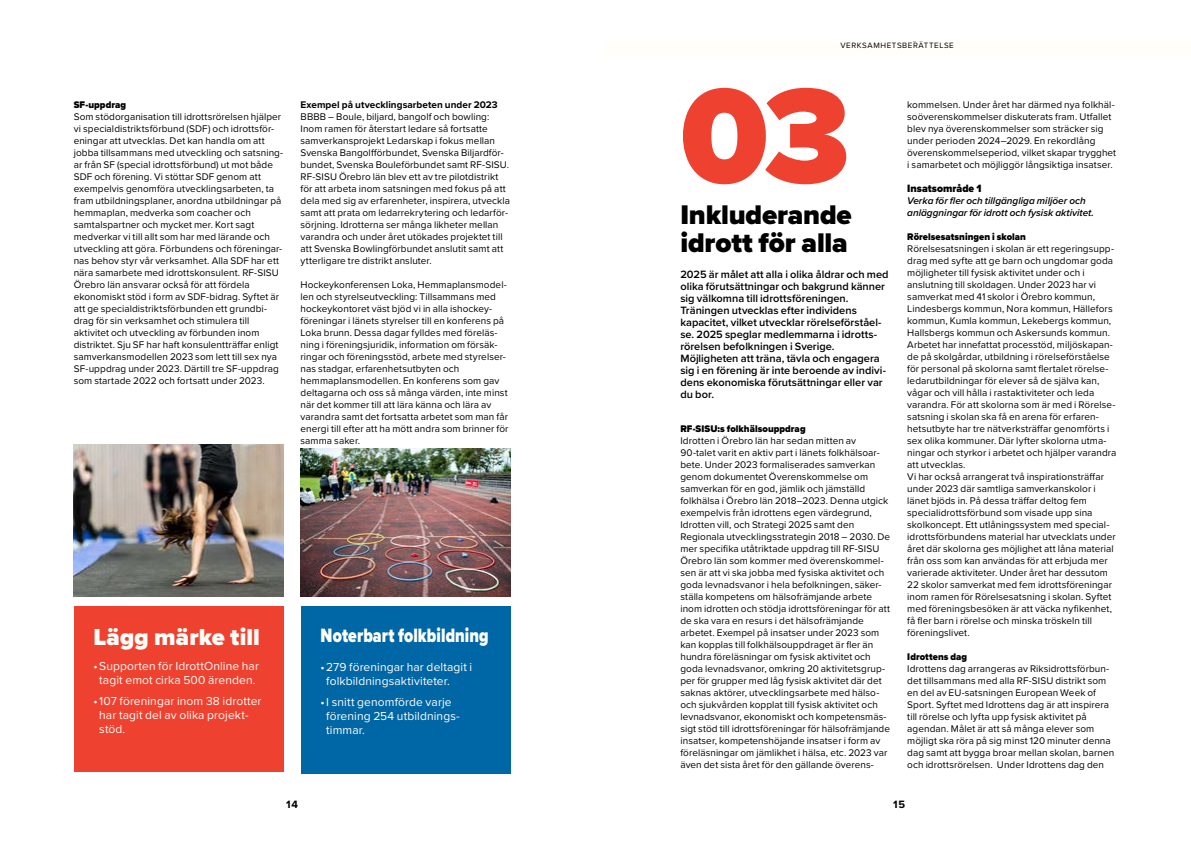
<style>
.page{position:relative;width:1191px;height:842px;background:#fff}
.page>*{position:absolute;margin:0;border:0;box-sizing:border-box;transform-origin:0 0}
.t1{font:900 140px "Proxima Nova";color:#ef4130}
.t2{font:900 28px/28px "Proxima Nova";letter-spacing:-.005em;color:#000}
.t3{font:900 24px "Proxima Nova";color:#fffef9}
.t4{font:900 20px "Proxima Nova";letter-spacing:.01em;color:#fffef9;scale:.8 1}
.t5{font:12px/14px "Proxima Nova";letter-spacing:.01em;color:#fffef9}
.t6{font:600 11px/12px "Proxima Nova";color:#000}
.t7{font:900 11px "Proxima Nova";color:#000;scale:.95 1}
.t8{font:700 11px "Proxima Nova";color:#000}
.t9{font:10px/12px "Proxima Nova";letter-spacing:.005em;color:#000}
.t10{font:italic 600 10px/12px "Proxima Nova";color:#000}
.t11{font:900 10px "Proxima Nova";letter-spacing:.005em;color:#000;scale:.95 1}
.t12{font:700 10px "Proxima Nova";letter-spacing:.005em;color:#000}
.t13{font:8px "Proxima Nova";letter-spacing:.075em;color:#000}
</style>
<div class="page">
<div style="left:603px;top:42px;width:588px;height:12px;background:#fffef9"></div>
<div style="left:301px;top:607px;width:209px;height:167px;background:#0067a6"></div>
<div style="left:74px;top:606px;width:209px;height:165px;background:#ef4130"></div>
<img style="left:74px;top:444px;width:209px;height:153px">
<img style="left:300px;top:448px;width:210px;height:149px">
<p class="t11" style="left:74px;top:97px;width:57px">SF-uppdrag</p>
<p class="t9" style="left:74px;top:110px;width:211px">Som stödorganisation till idrottsrörelsen hjälper vi specialdistriktsförbund (SDF) och idrottsför&shy;eningar att utvecklas. Det kan handla om att jobba tillsammans med utveckling och satsning&shy;ar från SF (special idrottsförbund) ut mot både SDF och förening. Vi stöttar SDF genom att exempelvis genomföra utvecklingsarbeten, ta fram utbildningsplaner, anordna utbildningar på hemmaplan, medverka som coacher och samtalspartner och mycket mer. Kort sagt medverkar vi till allt som har med lärande och utveckling att göra. Förbundens och föreningar&shy;nas behov styr vår verksamhet. Alla SDF har ett nära samarbete med idrottskonsulent. RF-SISU Örebro län ansvarar också för att fördela ekonomiskt stöd i form av SDF-bidrag. Syftet är att ge specialdistriktsförbunden ett grundbi&shy;drag för sin verksamhet och stimulera till aktivitet och utveckling av förbunden inom distriktet. Sju SF har haft konsulentträffar enligt samverkansmodellen 2023 som lett till sex nya SF-uppdrag under 2023. Därtill tre SF-uppdrag som startade 2022 och fortsatt under 2023.</p>
<p class="t12" style="left:300px;top:97px;width:199px">Exempel på utvecklingsarbeten under 2023</p>
<p class="t9" style="left:300px;top:110px;width:211px">BBBB – Boule, biljard, bangolf och bowling:<br>Inom ramen för återstart ledare så fortsatte samverkansprojekt Ledarskap i fokus mellan Svenska Bangolfförbundet, Svenska Biljardför&shy;bundet, Svenska Bouleförbundet samt RF-SISU.<br>RF-SISU Örebro län blev ett av tre pilotdistrikt för att arbeta inom satsningen med fokus på att dela med sig av erfarenheter, inspirera, utveckla samt att prata om ledarrekrytering och ledarför&shy;sörjning. Idrotterna ser många likheter mellan varandra och under året utökades projektet till att Svenska Bowlingförbundet anslutit samt att ytterligare tre distrikt ansluter.</p>
<p class="t9" style="left:300px;top:278px;width:209px">Hockeykonferensen Loka, Hemmaplansmodel&shy;len och styrelseutveckling: Tillsammans med hockeykontoret väst bjöd vi in alla ishockey&shy;föreningar i länets styrelser till en konferens på Loka brunn. Dessa dagar fylldes med föreläs&shy;ning i föreningsjuridik, information om försäk&shy;ringar och föreningsstöd, arbete med styrelser&shy;nas stadgar, erfarenhetsutbyten och hemmaplansmodellen. En konferens som gav deltagarna och oss så många värden, inte minst när det kommer till att lära känna och lära av varandra samt det fortsatta arbetet som man får energi till efter att ha mött andra som brinner för samma saker.</p>
<h3 class="t3" style="left:94px;top:619px;width:168px">Lägg märke till</h3>
<p class="t5" style="left:94px;top:658px;width:167px;text-align:center">•Supporten för IdrottOnline har tagit emot cirka 500 ärenden.</p>
<p class="t5" style="left:99px;top:694px;width:164px;text-indent:-6px">•107 föreningar inom 38 idrotter har tagit del av olika projekt&shy;stöd.</p>
<h3 class="t4" style="left:320px;top:621px;width:212px">Noterbart folkbildning</h3>
<p class="t5" style="left:326px;top:659px;width:148px;text-indent:-6px">•279 föreningar har deltagit i folkbildningsaktiviteter.</p>
<p class="t5" style="left:326px;top:694px;width:135px;text-indent:-6px">•I snitt genomförde varje förening 254 utbildnings&shy;timmar.</p>
<p class="t13" style="left:839px;top:40px;width:109px">STYRELSENS BERÄTTELSE</p>
<h1 class="t1" style="left:680px;top:32px;width:171px">03</h1>
<h2 class="t2" style="left:680px;top:200px;width:173px">Inkluderande idrott för alla</h2>
<p class="t6" style="left:680px;top:268px;width:210px">2025 är målet att alla i olika åldrar och med olika förutsättningar och bakgrund känner sig välkomna till idrottsföreningen.<br>Träningen utvecklas efter individens kapacitet, vilket utvecklar rörelseförståel&shy;se. 2025 speglar medlemmarna i idrotts&shy;rörelsen befolkningen i Sverige.<br>Möjligheten att träna, tävla och engagera sig i en förening är inte beroende av indivi&shy;dens ekonomiska förutsättningar eller var du bor.</p>
<p class="t11" style="left:680px;top:421px;width:133px">RF-SISU:s folkhälsouppdrag</p>
<p class="t9" style="left:680px;top:434px;width:211px">Idrotten i Örebro län har sedan mitten av 90-talet varit en aktiv part i länets folkhälsoar&shy;bete. Under 2023 formaliserades samverkan genom dokumentet Överenskommelse om samverkan för en god, jämlik och jämställd folkhälsa i Örebro län 2018–2023. Denna utgick exempelvis från idrottens egen värdegrund, Idrotten vill, och Strategi 2025 samt den Regionala utvecklingsstrategin 2018 – 2030. De mer specifika utåtriktade uppdrag till RF-SISU Örebro län som kommer med överenskommel&shy;sen är att vi ska jobba med fysiska aktivitet och goda levnadsvanor i hela befolkningen, säker&shy;ställa kompetens om hälsofrämjande arbete inom idrotten och stödja idrottsföreningar för att de ska vara en resurs i det hälsofrämjande arbetet. Exempel på insatser under 2023 som kan kopplas till folkhälsouppdraget är fler än hundra föreläsningar om fysisk aktivitet och goda levnadsvanor, omkring 20 aktivitetsgrup&shy;per för grupper med låg fysisk aktivitet där det saknas aktörer, utvecklingsarbete med hälso&shy;och sjukvården kopplat till fysisk aktivitet och levnadsvanor, ekonomiskt och kompetensmäs&shy;sigt stöd till idrottsföreningar för hälsofrämjande insatser, kompetenshöjande insatser i form av föreläsningar om jämlikhet i hälsa, etc. 2023 var även det sista året för den gällande överens-</p>
<p class="t13" style="left:840px;top:40px;width:115px">VERKSAMHETSBERÄTTELSE</p>
<p class="t9" style="left:907px;top:98px;width:210px">kommelsen. Under året har därmed nya folkhäl&shy;soöverenskommelser diskuterats fram. Utfallet blev nya överenskommelser som sträcker sig under perioden 2024–2029. En rekordlång överenskommelseperiod, vilket skapar trygghet i samarbetet och möjliggör långsiktiga insatser.</p>
<p class="t7" style="left:907px;top:180px;width:80px">Insatsområde 1</p>
<p class="t10" style="left:907px;top:194px;width:188px">Verka för fler och tillgängliga miljöer och anläggningar för idrott och fysisk aktivitet.</p>
<p class="t11" style="left:907px;top:229px;width:126px">Rörelsesatsningen i skolan</p>
<p class="t9" style="left:907px;top:242px;width:211px">Rörelsesatsningen i skolan är ett regeringsupp&shy;drag med syfte att ge barn och ungdomar goda möjligheter till fysisk aktivitet under och i anslutning till skoldagen. Under 2023 har vi samverkat med 41 skolor i Örebro kommun, Lindesbergs kommun, Nora kommun, Hällefors kommun, Kumla kommun, Lekebergs kommun, Hallsbergs kommun och Askersunds kommun.<br>Arbetet har innefattat processtöd, miljöskapan&shy;de på skolgårdar, utbildning i rörelseförståelse för personal på skolorna samt flertalet rörelse&shy;ledarutbildningar för elever så de själva kan, vågar och vill hålla i rastaktiviteter och leda varandra. För att skolorna som är med i Rörelse&shy;satsning i skolan ska få en arena för erfaren&shy;hetsutbyte har tre nätverksträffar genomförts i sex olika kommuner. Där lyfter skolorna utma&shy;ningar och styrkor i arbetet och hjälper varandra att utvecklas.<br>Vi har också arrangerat två inspirationsträffar under 2023 där samtliga samverkanskolor i länet bjöds in. På dessa träffar deltog fem specialidrottsförbund som visade upp sina skolkoncept. Ett utlåningssystem med special&shy;idrottsförbundens material har utvecklats under året där skolorna ges möjlighet att låna material från oss som kan användas för att erbjuda mer varierade aktiviteter. Under året har dessutom 22 skolor samverkat med fem idrottsföreningar inom ramen för Rörelsesatsning i skolan. Syftet med föreningsbesöken är att väcka nyfikenhet, få fler barn i rörelse och minska tröskeln till föreningslivet.</p>
<p class="t11" style="left:907px;top:649px;width:64px">Idrottens dag</p>
<p class="t9" style="left:907px;top:662px;width:208px">Idrottens dag arrangeras av Riksidrottsförbun&shy;det tillsammans med alla RF-SISU distrikt som en del av EU-satsningen European Week of Sport. Syftet med Idrottens dag är att inspirera till rörelse och lyfta upp fysisk aktivitet på agendan. Målet är att så många elever som möjligt ska röra på sig minst 120 minuter denna dag samt att bygga broar mellan skolan, barnen och idrottsrörelsen. Under Idrottens dag den</p>
<p class="t8" style="left:286px;top:796px;width:13px">14</p>
<p class="t8" style="left:893px;top:796px;width:14px">15</p>
</div>
